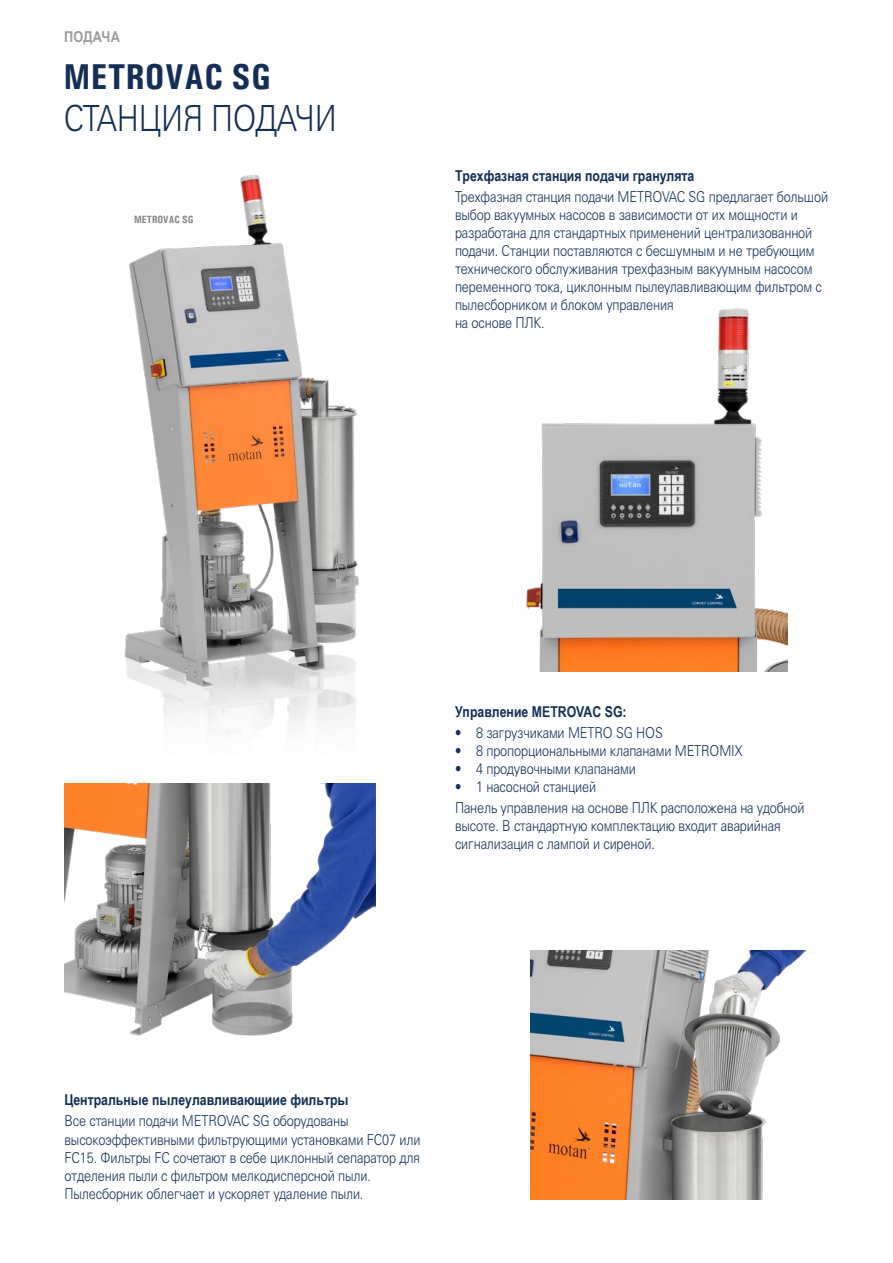
<style>
.page{position:relative;width:893px;height:1263px;background:#fff}
.page>*{position:absolute;margin:0;border:0;box-sizing:border-box;transform-origin:0 0}
.t1{font:300 36px "Univers Cyr";letter-spacing:-.01em;color:#132f55;scale:.85 1}
.t2{font:700 36px "Univers Condensed";letter-spacing:.01em;color:#132f55}
.t3{font:300 15px/18px "Univers Cyr";letter-spacing:-.01em;color:#132f55;scale:.85 1}
.t4{font:700 15px "Arial Narrow";color:#132f55}
.t5{font:700 15px "Arial";letter-spacing:.025em;color:#9d9d9c;scale:.85 1}
.t6{font:700 10.5px "Univers Condensed";color:#878787}
</style>
<div class="page">
<img style="left:124px;top:175px;width:235px;height:559px">
<img style="left:526px;top:308px;width:262px;height:364px">
<img style="left:530px;top:951px;width:276px;height:248px">
<img style="left:65px;top:783px;width:311px;height:253px">
<p class="t5" style="left:64px;top:26px;width:67px">ПОДАЧА</p>
<h1 class="t2" style="left:64px;top:54px;width:209px">METROVAC SG</h1>
<h1 class="t1" style="left:64px;top:97px;width:323px">СТАНЦИЯ ПОДАЧИ</h1>
<p class="t6" style="left:134px;top:213px;width:61px">METROVAC SG</p>
<p class="t4" style="left:455px;top:164px;width:241px">Трехфазная станция подачи гранулята</p>
<p class="t3" style="left:455px;top:188px;width:440px">Трехфазная станция подачи METROVAC SG предлагает большой выбор вакуумных насосов в зависимости от их мощности и разработана для стандартных применений централизованной подачи. Станции поставляются с бесшумным и не требующим технического обслуживания трехфазным вакуумным насосом переменного тока, циклонным пылеулавливающим фильтром с пылесборником и блоком управления<br>на основе ПЛК.</p>
<p class="t4" style="left:455px;top:700px;width:173px">Управление METROVAC SG:</p>
<p class="t3" style="left:455px;top:723px;width:246px">• 8 загрузчиками METRO SG HOS</p>
<p class="t3" style="left:455px;top:741px;width:340px">• 8 пропорциональными клапанами METROMIX</p>
<p class="t3" style="left:455px;top:759px;width:214px">• 4 продувочными клапанами</p>
<p class="t3" style="left:455px;top:776px;width:413px;line-height:21px">• 1 насосной станцией<br>Панель управления на основе ПЛК расположена на удобной</p>
<p class="t3" style="left:455px;top:816px;width:385px">высоте. В стандартную комплектацию входит аварийная сигнализация с лампой и сиреной.</p>
<p class="t4" style="left:64px;top:1089px;width:286px">Центральные пылеулавливающиие фильтры</p>
<p class="t3" style="left:64px;top:1112px;width:420px">Все станции подачи METROVAC SG оборудованы высокоэффективными фильтрующими установками FC07 или FC15. Фильтры FC сочетают в себе циклонный сепаратор для отделения пыли с фильтром мелкодисперсной пыли.<br>Пылесборник облегчает и ускоряет удаление пыли.</p>
</div>
